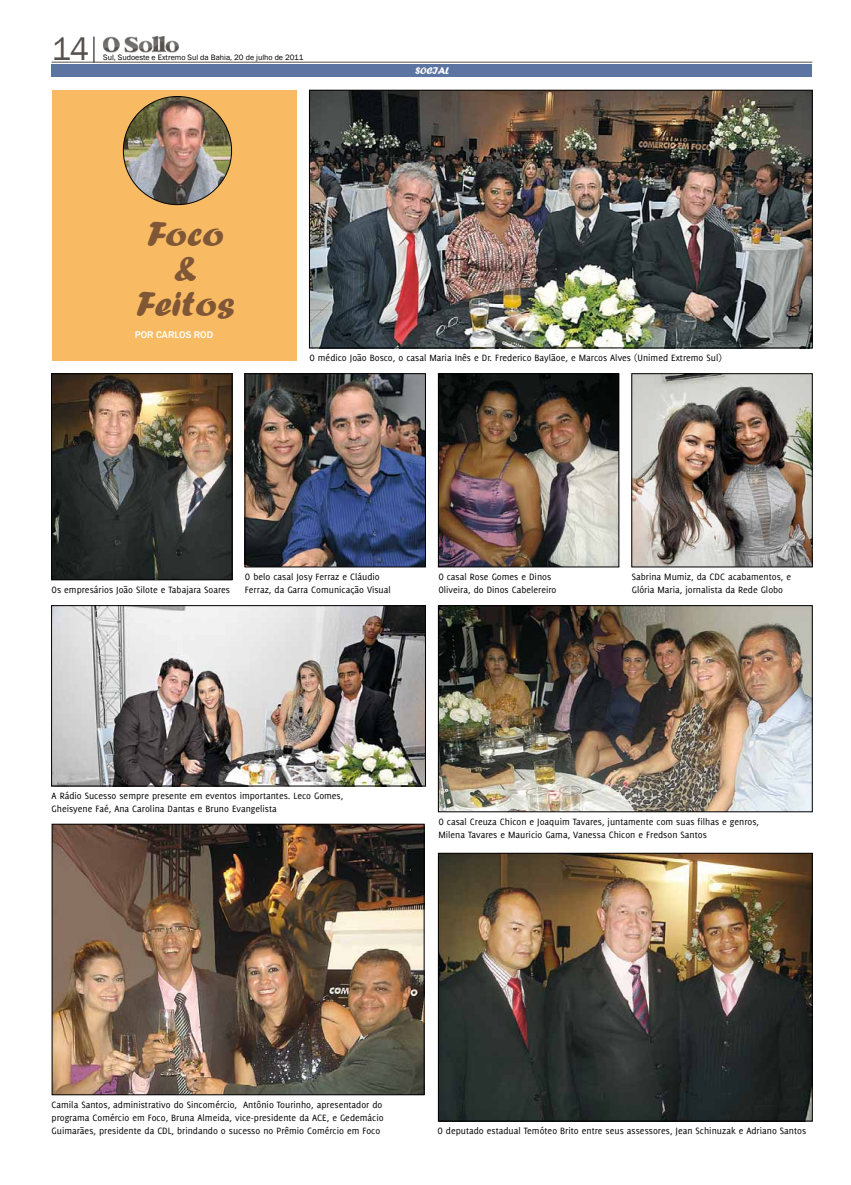
<style>
.page{position:relative;width:851px;height:1185px;background:#fff}
.page>*{position:absolute;margin:0;border:0;box-sizing:border-box;transform-origin:0 0}
.t1{font:36px/35px "Forte";letter-spacing:-.015em;color:#7f5736;text-align:center;scale:1.11 1}
.t2{font:33px "Franklin Gothic";color:#57514d}
.t3{font:10px/12.9px "Delicious";color:#000}
.t4{font:500 10px "Franklin Gothic";color:#fff}
.t5{font:10px "Forte";color:#fff}
.t6{font:8px "Franklin Gothic";color:#000}
</style>
<div class="page">
<hr style="left:52px;top:62px;width:760px;height:1px;background:#57534c">
<img style="left:103px;top:37px;width:75px;height:15px">
<svg style="left:94px;top:37px;width:1px;height:25px"></svg>
<div style="left:52px;top:64px;width:760px;height:13px;background:#5c74a1"></div>
<div style="left:52px;top:90px;width:244px;height:271px;background:#f8ba63"></div>
<img style="left:123px;top:96px;width:108px;height:109px;border-radius:54px">
<img style="left:438px;top:855px;width:374px;height:267px">
<div style="left:438px;top:853px;width:374px;height:268px;border:1px solid #000"></div>
<img style="left:309px;top:92px;width:503px;height:257px">
<div style="left:309px;top:90px;width:503px;height:258px;border:1px solid #000"></div>
<img style="left:440px;top:375px;width:177px;height:190px">
<div style="left:438px;top:373px;width:181px;height:194px;border:1px solid #000"></div>
<img style="left:440px;top:607px;width:370px;height:203px">
<div style="left:438px;top:605px;width:374px;height:207px;border:1px solid #000"></div>
<img style="left:633px;top:375px;width:177px;height:190px">
<div style="left:631px;top:373px;width:181px;height:194px;border:1px solid #000"></div>
<img style="left:246px;top:375px;width:178px;height:190px">
<div style="left:244px;top:373px;width:182px;height:194px;border:1px solid #000"></div>
<img style="left:53px;top:607px;width:371px;height:177px">
<div style="left:51px;top:605px;width:375px;height:181px;border:1px solid #000"></div>
<img style="left:53px;top:375px;width:177px;height:203px">
<div style="left:51px;top:373px;width:181px;height:207px;border:1px solid #000"></div>
<img style="left:54px;top:826px;width:368px;height:267px">
<div style="left:52px;top:824px;width:372px;height:271px;border:1px solid #000"></div>
<h2 class="t2" style="left:52px;top:28px;width:39px">14</h2>
<p class="t6" style="left:103px;top:52px;width:202px">Sul, Sudoeste e Extremo Sul da Bahia, 20 de julho de 2011</p>
<p class="t5" style="left:415px;top:65px;width:35px">social</p>
<h1 class="t1" style="left:136px;top:216px;width:91px">Foco &amp;<br>Feitos</h1>
<p class="t4" style="left:135px;top:328px;width:80px">POR CARLOS ROD</p>
<p class="t3" style="left:309px;top:351px;width:414px">O médico João Bosco, o casal Maria Inês e Dr. Frederico Baylãoe, e Marcos Alves (Unimed Extremo Sul)</p>
<p class="t3" style="left:52px;top:583px;width:180px">Os empresários João Silote e Tabajara Soares</p>
<p class="t3" style="left:245px;top:570px;width:147px">O belo casal Josy Ferraz e Cláudio<br>Ferraz, da Garra Comunicação Visual</p>
<p class="t3" style="left:438px;top:570px;width:120px">O casal Rose Gomes e Dinos<br>Oliveira, do Dinos Cabelereiro</p>
<p class="t3" style="left:631px;top:570px;width:161px">Sabrina Mumiz, da CDC acabamentos, e<br>Glória Maria, jornalista da Rede Globo</p>
<p class="t3" style="left:52px;top:789px;width:293px">A Rádio Sucesso sempre presente em eventos importantes. Leco Gomes,<br>Gheisyene Faé, Ana Carolina Dantas e Bruno Evangelista</p>
<p class="t3" style="left:438px;top:815px;width:322px">O casal Creuza Chicon e Joaquim Tavares, juntamente com suas filhas e genros,<br>Milena Tavares e Mauricio Gama, Vanessa Chicon e Fredson Santos</p>
<p class="t3" style="left:52px;top:1098px;width:333px;text-align:justify">Camila Santos, administrativo do Sincomércio, Antônio Tourinho, apresentador do programa Comércio em Foco, Bruna Almeida, vice-presidente da ACE, e Gedemácio Guimarães, presidente da CDL, brindando o sucesso no Prêmio Comércio em Foco</p>
<p class="t3" style="left:437px;top:1124px;width:370px">O deputado estadual Temóteo Brito entre seus assessores, Jean Schinuzak e Adriano Santos</p>
</div>
